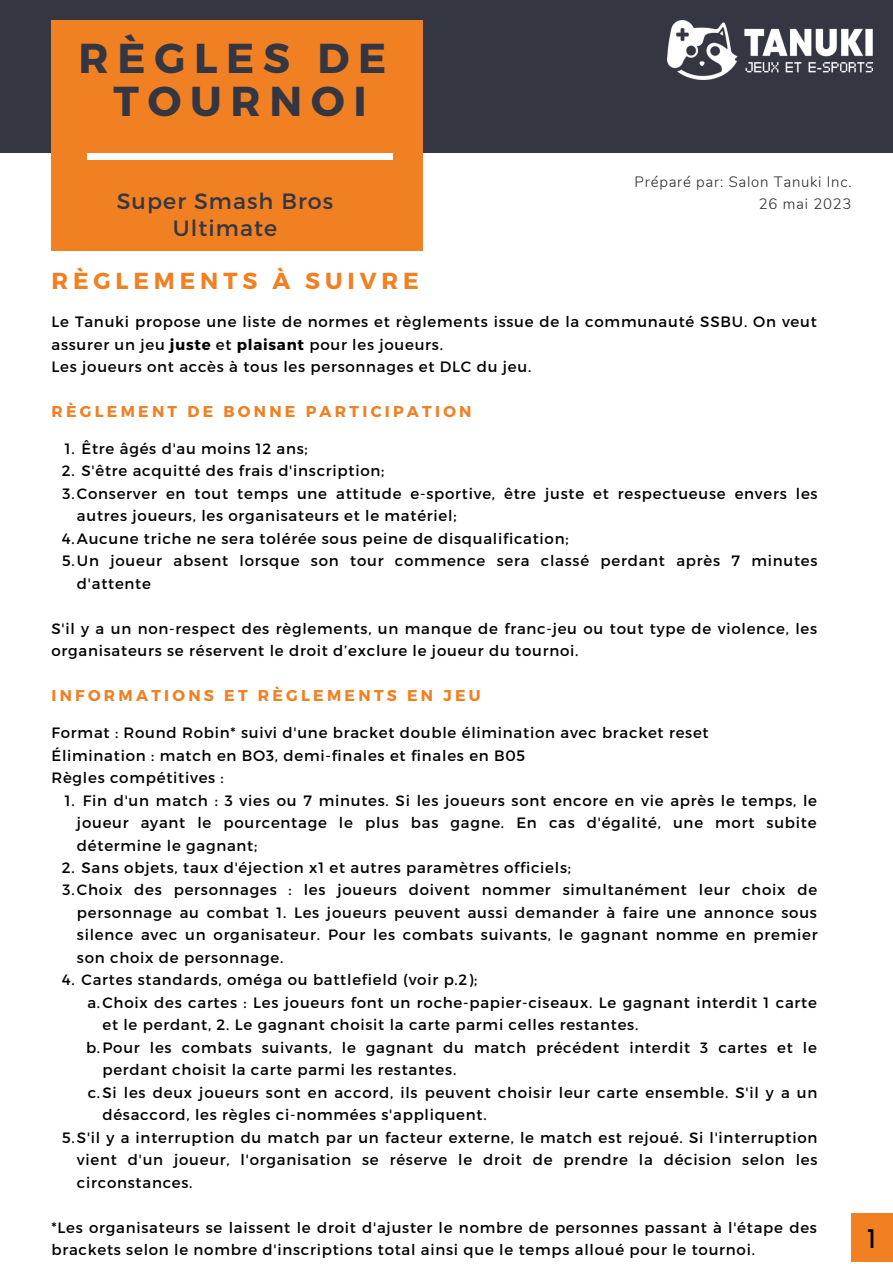
<style>
.page{position:relative;width:893px;height:1264px;background:#fff}
.page>*{position:absolute;margin:0;border:0;box-sizing:border-box;transform-origin:0 0}
.t1{font:700 41.7px "Montserrat";letter-spacing:.21em;color:#343642}
.t2{font:37.5px "Pixelar";color:#000}
.t3{font:700 23.1px "Montserrat";letter-spacing:.21em;color:#f08022}
.t4{font:22.05px/27px "Montserrat";letter-spacing:.05em;color:#343642;text-align:center}
.t5{font:700 15.6px "Montserrat";letter-spacing:.21em;color:#f08022}
.t6{font:15px/22.5px "Montserrat";letter-spacing:.05em;color:#000}
.t7{font:300 15px "Nunito";letter-spacing:.05em;color:#282828}
.s1{font-weight:700}
</style>
<div class="page">
<div style="left:0;top:0;width:892px;height:1262px;background:#343642"></div>
<div style="left:0;top:153px;width:892px;height:1109px;background:#fff"></div>
<div style="left:51px;top:21px;width:371px;height:313px;background:#f08022"></div>
<div style="left:87px;top:153px;width:306px;height:7px;background:#fff"></div>
<div style="left:851px;top:1213px;width:41px;height:49px;background:#f08022"></div>
<img style="left:667px;top:21px;width:205px;height:58px">
<div style="left:47px;top:251px;width:381px;height:322px;background:#fff"></div>
<p class="t1" style="left:78px;top:31px;width:309px">RÈGLES DE</p>
<p class="t1" style="left:113px;top:74px;width:255px">TOURNOI</p>
<p class="t4" style="left:117px;top:186px;width:218px">Super Smash Bros<br>Ultimate</p>
<p class="t7" style="left:634px;top:171px;width:218px">Préparé par: Salon Tanuki Inc.</p>
<p class="t7" style="left:758px;top:194px;width:94px">26 mai 2023</p>
<p class="t3" style="left:51px;top:266px;width:368px">RÈGLEMENTS À SUIVRE</p>
<p class="t6" style="left:51px;top:310px;width:766px">Le Tanuki propose une liste de normes et règlements issue de la communauté SSBU. On veut assurer un jeu <span class="s1">juste</span> et <span class="s1">plaisant</span> pour les joueurs.</p>
<p class="t6" style="left:51px;top:355px;width:481px">Les joueurs ont accès à tous les personnages et DLC du jeu.</p>
<p class="t5" style="left:51px;top:401px;width:421px">RÈGLEMENT DE BONNE PARTICIPATION</p>
<p class="t6" style="left:82px;top:436px;width:228px">Être âgés d'au moins 12 ans;</p>
<p class="t6" style="left:82px;top:459px;width:304px">S'être acquitté des frais d'inscription;</p>
<p class="t6" style="left:77px;top:481px;width:742px;text-indent:-14px">3.Conserver en tout temps une attitude e-sportive, être juste et respectueuse envers les autres joueurs, les organisateurs et le matériel;</p>
<p class="t6" style="left:62px;top:526px;width:508px">4.Aucune triche ne sera tolérée sous peine de disqualification;</p>
<p class="t6" style="left:77px;top:549px;width:742px;text-indent:-15px">5.Un joueur absent lorsque son tour commence sera classé perdant après 7 minutes d'attente</p>
<p class="t6" style="left:62px;top:436px;width:14px">1.<br>2.</p>
<p class="t6" style="left:51px;top:616px;width:767px">S'il y a un non-respect des règlements, un manque de franc-jeu ou tout type de violence, les organisateurs se réservent le droit d’exclure le joueur du tournoi.</p>
<p class="t5" style="left:51px;top:685px;width:431px">INFORMATIONS ET RÈGLEMENTS EN JEU</p>
<p class="t6" style="left:51px;top:720px;width:658px">Format : Round Robin* suivi d'une bracket double élimination avec bracket reset</p>
<p class="t6" style="left:51px;top:743px;width:475px">Élimination : match en BO3, demi-finales et finales en B05</p>
<p class="t6" style="left:65px;top:765px;width:160px;text-indent:-13px">Règles compétitives :<br>1.</p>
<p class="t6" style="left:77px;top:788px;width:741px;text-align:justify;text-indent:6px">Fin d'un match : 3 vies ou 7 minutes. Si les joueurs sont encore en vie après le temps, le joueur ayant le pourcentage le plus bas gagne. En cas d'égalité, une mort subite détermine le gagnant;</p>
<p class="t6" style="left:82px;top:855px;width:491px">Sans objets, taux d'éjection x1 et autres paramètres officiels;</p>
<p class="t6" style="left:77px;top:878px;width:742px;text-align:justify;text-indent:-14px">3.Choix des personnages : les joueurs doivent nommer simultanément leur choix de personnage au combat 1. Les joueurs peuvent aussi demander à faire une annonce sous silence avec un organisateur. Pour les combats suivants, le gagnant nomme en premier son choix de personnage.</p>
<p class="t6" style="left:82px;top:968px;width:397px">Cartes standards, oméga ou battlefield (voir p.2);</p>
<p class="t6" style="left:102px;top:990px;width:716px;text-indent:-15px">a.Choix des cartes : Les joueurs font un roche-papier-ciseaux. Le gagnant interdit 1 carte et le perdant, 2. Le gagnant choisit la carte parmi celles restantes.</p>
<p class="t6" style="left:102px;top:1035px;width:716px;text-indent:-16px">b.Pour les combats suivants, le gagnant du match précédent interdit 3 cartes et le perdant choisit la carte parmi les restantes.</p>
<p class="t6" style="left:102px;top:1080px;width:716px;text-indent:-15px">c.Si les deux joueurs sont en accord, ils peuvent choisir leur carte ensemble. S'il y a un désaccord, les règles ci-nommées s'appliquent.</p>
<p class="t6" style="left:77px;top:1125px;width:742px;text-align:justify;text-indent:-15px">5.S'il y a interruption du match par un facteur externe, le match est rejoué. Si l'interruption vient d'un joueur, l'organisation se réserve le droit de prendre la décision selon les circonstances.</p>
<p class="t6" style="left:62px;top:855px;width:14px">2.</p>
<p class="t6" style="left:62px;top:968px;width:14px">4.</p>
<p class="t6" style="left:51px;top:1215px;width:766px">*Les organisateurs se laissent le droit d'ajuster le nombre de personnes passant à l'étape des brackets selon le nombre d'inscriptions total ainsi que le temps alloué pour le tournoi.</p>
<p class="t2" style="left:868px;top:1219px;width:10px">1</p>
</div>
